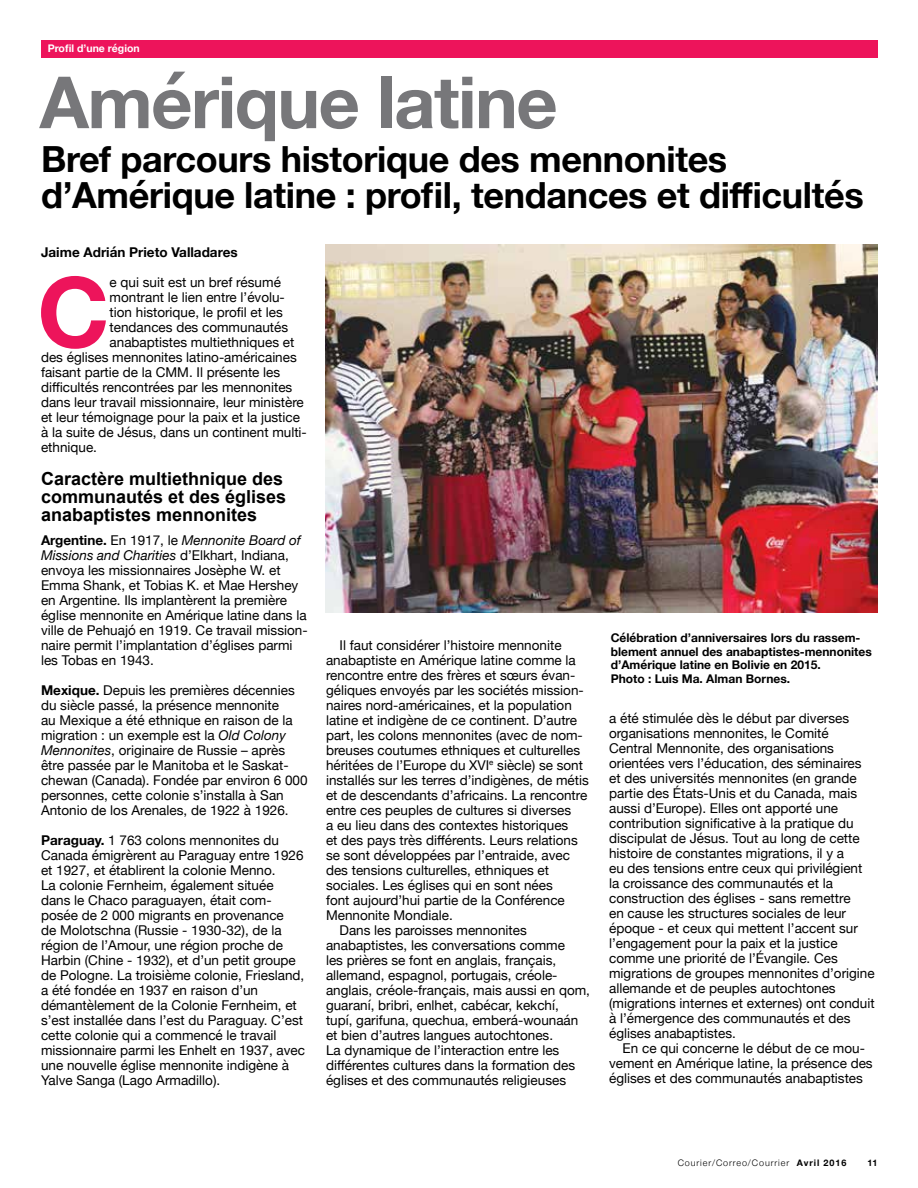
<style>
.page{position:relative;width:918px;height:1188px;background:#fff}
.page>*{position:absolute;margin:0;border:0;box-sizing:border-box;transform-origin:0 0}
.t1{font:700 97.5px "Helvetica Neue";color:#ed145b}
.t2{font:700 72px "Helvetica Neue";letter-spacing:-.02em;color:#77777a}
.t3{font:700 36px/36px "Helvetica Neue";letter-spacing:-.01em;color:#000}
.t4{font:700 18px/18px "Arial";color:#000}
.t5{font:13.5px/15px "Helvetica Neue";color:#000}
.t6{font:700 13.5px "Helvetica Neue";color:#000}
.t7{font:700 12px/13.5px "Helvetica Neue";color:#000}
.t8{font:700 10.5px "Helvetica Neue";color:#fff}
.t9{font:300 9px "Helvetica Neue";letter-spacing:.1em;color:#000}
.t10{font:700 9px "Helvetica Neue";color:#000}
.s1{font-weight:700}
.s2{font-style:italic}
</style>
<div class="page">
<div style="left:41px;top:40px;width:837px;height:17px;background:#ed145b"></div>
<img style="left:325px;top:244px;width:553px;height:369px">
<p class="t8" style="left:48px;top:40px;width:93px">Profil d’une région</p>
<h2 class="t2" style="left:40px;top:46px;width:520px">Amérique latine</h2>
<h3 class="t3" style="left:41px;top:142px;width:824px">Bref parcours historique des mennonites d’Amérique latine : profil, tendances et difficultés</h3>
<p class="t6" style="left:41px;top:242px;width:198px">Jaime Adrián Prieto Valladares</p>
<h1 class="t1" style="left:37px;top:236px;width:74px">C</h1>
<p class="t5" style="left:110px;top:276px;width:173px">e qui suit est un bref résumé</p>
<p class="t5" style="left:110px;top:291px;width:177px">montrant le lien entre l’évolu-</p>
<p class="t5" style="left:110px;top:306px;width:175px">tion historique, le profil et les</p>
<p class="t5" style="left:110px;top:321px;width:180px">tendances des communautés</p>
<p class="t5" style="left:110px;top:336px;width:186px">anabaptistes multiethniques et</p>
<p class="t5" style="left:41px;top:351px;width:257px">des églises mennonites latino-américaines</p>
<p class="t5" style="left:41px;top:366px;width:241px">faisant partie de la CMM. Il présente les</p>
<p class="t5" style="left:41px;top:381px;width:253px">difficultés rencontrées par les mennonites</p>
<p class="t5" style="left:41px;top:396px;width:264px">dans leur travail missionnaire, leur ministère</p>
<p class="t5" style="left:41px;top:411px;width:261px">et leur témoignage pour la paix et la justice</p>
<p class="t5" style="left:41px;top:426px;width:266px">à la suite de Jésus, dans un continent multi-</p>
<p class="t5" style="left:41px;top:441px;width:58px">ethnique.</p>
<h3 class="t4" style="left:41px;top:471px;width:247px">Caractère multiethnique des communautés et des églises anabaptistes mennonites</h3>
<p class="t5" style="left:41px;top:534px;width:268px"><span class="s1">Argentine.</span> En 1917, le <span class="s2">Mennonite Board of Missions and Charities</span> d’Elkhart, Indiana, envoya les missionnaires Josèphe W. et Emma Shank, et Tobias K. et Mae Hershey en Argentine. Ils implantèrent la première église mennonite en Amérique latine dans la ville de Pehuajó en 1919. Ce travail mission&shy;naire permit l’implantation d’églises parmi les Tobas en 1943.</p>
<p class="t5" style="left:41px;top:684px;width:268px"><span class="s1">Mexique.</span> Depuis les premières décennies du siècle passé, la présence mennonite<br>au Mexique a été ethnique en raison de la migration : un exemple est la <span class="s2">Old Colony Mennonites</span>, originaire de Russie – après être passée par le Manitoba et le Saskat&shy;chewan (Canada). Fondée par environ 6 000 personnes, cette colonie s’installa à San Antonio de los Arenales, de 1922 à 1926.</p>
<p class="t5" style="left:41px;top:834px;width:266px"><span class="s1">Paraguay.</span> 1 763 colons mennonites du Canada émigrèrent au Paraguay entre 1926 et 1927, et établirent la colonie Menno.<br>La colonie Fernheim, également située dans le Chaco paraguayen, était com&shy;posée de 2 000 migrants en provenance<br>de Molotschna (Russie - 1930-32), de la région de l’Amour, une région proche de Harbin (Chine - 1932), et d’un petit groupe de Pologne. La troisième colonie, Friesland, a été fondée en 1937 en raison d’un démantèlement de la Colonie Fernheim, et s’est installée dans l’est du Paraguay. C’est cette colonie qui a commencé le travail missionnaire parmi les Enhelt en 1937, avec une nouvelle église mennonite indigène à Yalve Sanga (Lago Armadillo).</p>
<p class="t5" style="left:340px;top:638px;width:224px">Il faut considérer l’histoire mennonite</p>
<p class="t5" style="left:326px;top:653px;width:251px">anabaptiste en Amérique latine comme la</p>
<p class="t5" style="left:326px;top:668px;width:251px">rencontre entre des frères et sœurs évan-</p>
<p class="t5" style="left:326px;top:683px;width:259px">géliques envoyés par les sociétés mission-</p>
<p class="t5" style="left:326px;top:698px;width:247px">naires nord-américaines, et la population</p>
<p class="t5" style="left:326px;top:713px;width:253px">latine et indigène de ce continent. D’autre</p>
<p class="t5" style="left:326px;top:728px;width:258px">part, les colons mennonites (avec de nom-</p>
<p class="t5" style="left:326px;top:743px;width:256px">breuses coutumes ethniques et culturelles</p>
<p class="t5" style="left:326px;top:758px;width:259px">héritées de l’Europe du XVI<sup>e</sup> siècle) se sont</p>
<p class="t5" style="left:326px;top:773px;width:264px">installés sur les terres d’indigènes, de métis</p>
<p class="t5" style="left:326px;top:788px;width:263px">et de descendants d’africains. La rencontre</p>
<p class="t5" style="left:326px;top:803px;width:247px">entre ces peuples de cultures si diverses</p>
<p class="t5" style="left:326px;top:818px;width:244px">a eu lieu dans des contextes historiques</p>
<p class="t5" style="left:326px;top:833px;width:253px">et des pays très différents. Leurs relations</p>
<p class="t5" style="left:326px;top:848px;width:246px">se sont développées par l’entraide, avec</p>
<p class="t5" style="left:326px;top:863px;width:225px">des tensions culturelles, ethniques et</p>
<p class="t5" style="left:326px;top:878px;width:228px">sociales. Les églises qui en sont nées</p>
<p class="t5" style="left:326px;top:893px;width:240px">font aujourd’hui partie de la Conférence</p>
<p class="t5" style="left:326px;top:908px;width:128px">Mennonite Mondiale.</p>
<p class="t5" style="left:340px;top:923px;width:189px">Dans les paroisses mennonites</p>
<p class="t5" style="left:326px;top:938px;width:241px">anabaptistes, les conversations comme</p>
<p class="t5" style="left:326px;top:953px;width:232px">les prières se font en anglais, français,</p>
<p class="t5" style="left:326px;top:968px;width:233px">allemand, espagnol, portugais, créole-</p>
<p class="t5" style="left:326px;top:983px;width:266px">anglais, créole-français, mais aussi en qom,</p>
<p class="t5" style="left:326px;top:998px;width:234px">guaraní, bribri, enlhet, cabécar, kekchí,</p>
<p class="t5" style="left:326px;top:1013px;width:254px">tupí, garifuna, quechua, emberá-wounaán</p>
<p class="t5" style="left:326px;top:1028px;width:229px">et bien d’autres langues autochtones.</p>
<p class="t5" style="left:326px;top:1043px;width:235px">La dynamique de l’interaction entre les</p>
<p class="t5" style="left:326px;top:1058px;width:251px">différentes cultures dans la formation des</p>
<p class="t5" style="left:326px;top:1073px;width:242px">églises et des communautés religieuses</p>
<p class="t7" style="left:611px;top:632px;width:263px">Célébration d’anniversaires lors du rassem&shy;blement annuel des anabaptistes-mennonites d’Amérique latine en Bolivie en 2015.<br>Photo : Luis Ma. Alman Bornes.</p>
<p class="t5" style="left:609px;top:712px;width:267px">a été stimulée dès le début par diverses organisations mennonites, le Comité Central Mennonite, des organisations orientées vers l’éducation, des séminaires et des universités mennonites (en grande partie des États-Unis et du Canada, mais aussi d’Europe). Elles ont apporté une contribution significative à la pratique du discipulat de Jésus. Tout au long de cette histoire de constantes migrations, il y a<br>eu des tensions entre ceux qui privilégient la croissance des communautés et la construction des églises - sans remettre<br>en cause les structures sociales de leur époque - et ceux qui mettent l’accent sur l’engagement pour la paix et la justice comme une priorité de l’Évangile. Ces migrations de groupes mennonites d’origine allemande et de peuples autochtones (migrations internes et externes) ont conduit à l’émergence des communautés et des églises anabaptistes.</p>
<p class="t5" style="left:609px;top:1042px;width:265px;text-indent:14px">En ce qui concerne le début de ce mou&shy;vement en Amérique latine, la présence des églises et des communautés anabaptistes</p>
<p class="t9" style="left:678px;top:1156px;width:170px">Courier/Correo/Courrier <span class="s1">Avril 2016</span></p>
<p class="t10" style="left:867px;top:1156px;width:12px">11</p>
</div>
